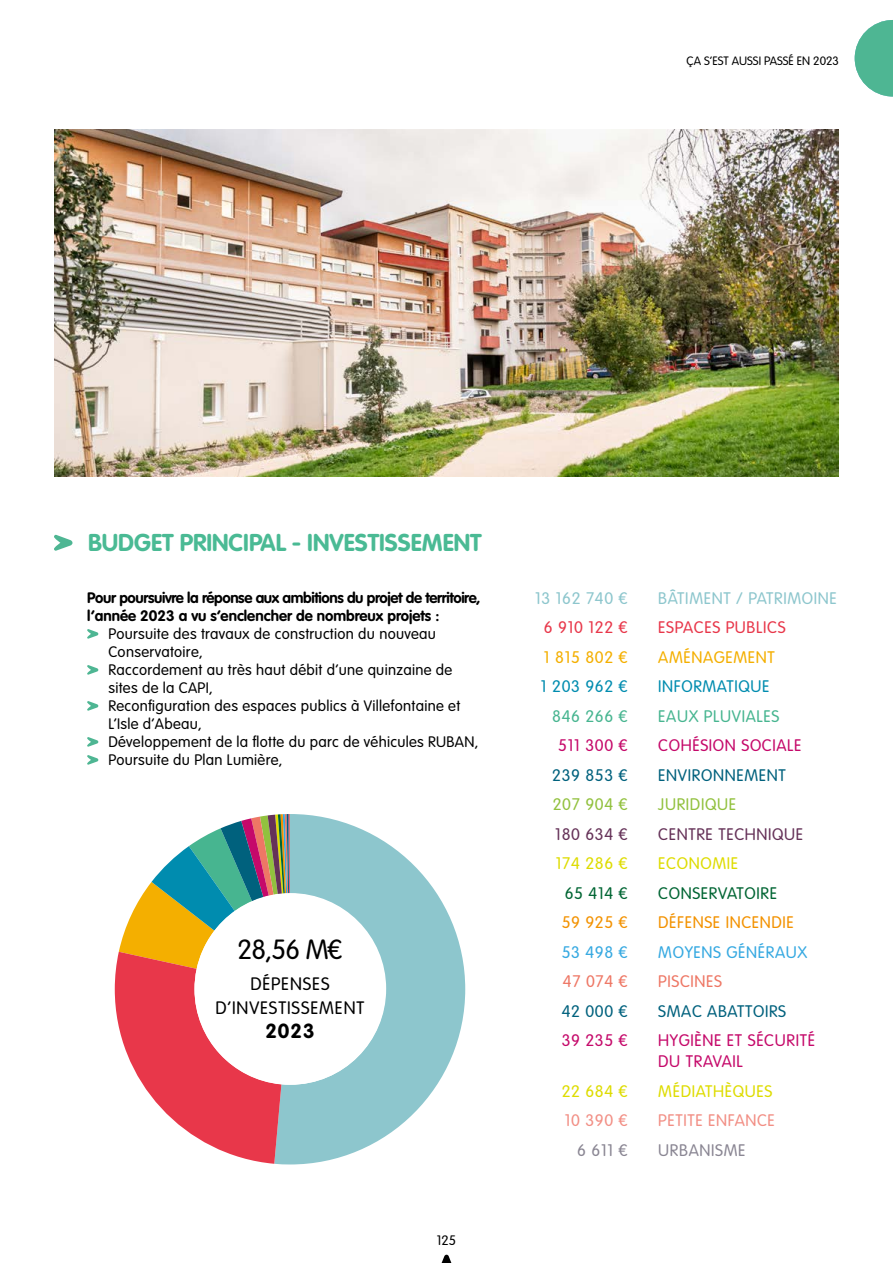
<style>
.page{position:relative;width:893px;height:1263px;background:#fff}
.page>*{position:absolute;margin:0;border:0;box-sizing:border-box;transform-origin:0 0}
.t1{font:300 27.3px "VAG Rounded LT Pro";color:#000}
.t2{font:700 24px "VAG Rounded LT Pro";color:#4aba94}
.t3{font:700 20.1px "VAG Rounded LT Pro";color:#000}
.t4{font:300 17.7px/23.7px "VAG Rounded LT Pro";letter-spacing:.05em;color:#000;text-align:center}
.t5{font:300 16.5px/21px "VAG Rounded LT Pro";letter-spacing:.04em;color:#c5096a}
.t6{font:300 16.5px "VAG Rounded LT Pro";letter-spacing:.04em;color:#00617d}
.t7{font:300 16.5px "VAG Rounded LT Pro";letter-spacing:.04em;color:#dedc00}
.t8{font:300 16.5px "VAG Rounded LT Pro";letter-spacing:.04em;color:#8dc6cd}
.t9{font:300 16.5px "VAG Rounded LT Pro";letter-spacing:.04em;color:#e8374a}
.t10{font:300 16.5px "VAG Rounded LT Pro";letter-spacing:.04em;color:#653258}
.t11{font:300 16.5px "VAG Rounded LT Pro";letter-spacing:.04em;color:#f39200}
.t12{font:300 16.5px "VAG Rounded LT Pro";letter-spacing:.04em;color:#008caf}
.t13{font:300 16.5px "VAG Rounded LT Pro";letter-spacing:.04em;color:#47b590}
.t14{font:300 16.5px "VAG Rounded LT Pro";letter-spacing:.04em;color:#36a9e1}
.t15{font:300 16.5px "VAG Rounded LT Pro";letter-spacing:.04em;color:#f4af00}
.t16{font:300 16.5px "VAG Rounded LT Pro";letter-spacing:.04em;color:#006533}
.t17{font:300 16.5px "VAG Rounded LT Pro";letter-spacing:.04em;color:#f28f85}
.t18{font:300 16.5px "VAG Rounded LT Pro";letter-spacing:.04em;color:#92c13e}
.t19{font:300 16.5px "VAG Rounded LT Pro";letter-spacing:.04em;color:#ee7765}
.t20{font:300 16.5px "VAG Rounded LT Pro";letter-spacing:.04em;color:#8a8693}
.ACTION_Puces{font:300 15px/18px "VAG Rounded LT Pro";letter-spacing:.02em;color:#000}
.t21{font:700 15px/18px "VAG Rounded LT Pro";letter-spacing:-.025em;color:#000}
.t22{font:300 13.5px "VAG Rounded LT Pro";color:#000}
.t23{font:300 12px "VAG Rounded LT Pro";color:#000}
</style>
<div class="page">
<svg style="left:441px;top:1255px;width:11px;height:8px"></svg>
<svg style="left:855px;top:20px;width:38px;height:77px"></svg>
<img style="left:54px;top:130px;width:785px;height:346px">
<svg style="left:54px;top:535px;width:18px;height:16px"></svg>
<svg style="left:291px;top:814px;width:174px;height:350px;fill:#8dc6cd"></svg>
<svg style="left:115px;top:814px;width:176px;height:350px"></svg>
<div style="left:195px;top:893px;width:191px;height:192px;background:#fff;border-radius:50%"></div>
<svg style="left:87px;top:629px;width:11px;height:10px"></svg>
<svg style="left:87px;top:665px;width:11px;height:10px"></svg>
<svg style="left:87px;top:701px;width:11px;height:10px"></svg>
<svg style="left:87px;top:737px;width:11px;height:10px"></svg>
<svg style="left:87px;top:755px;width:11px;height:10px"></svg>
<p class="t23" style="left:687px;top:54px;width:154px">ÇA S’EST AUSSI PASSÉ EN 2023</p>
<h2 class="t2" style="left:88px;top:527px;width:395px">BUDGET PRINCIPAL - INVESTISSEMENT</h2>
<p class="t21" style="left:87px;top:589px;width:395px">Pour poursuivre la réponse aux ambitions du projet de territoire, l’année 2023 a vu s’enclencher de nombreux projets :</p>
<p class="ACTION_Puces" style="left:108px;top:625px;width:329px">Poursuite des travaux de construction du nouveau<br>Conservatoire,</p>
<p class="ACTION_Puces" style="left:108px;top:661px;width:345px">Raccordement au très haut débit d’une quinzaine de sites de la CAPI,</p>
<p class="ACTION_Puces" style="left:108px;top:697px;width:353px">Reconfiguration des espaces publics à Villefontaine et<br>L’Isle d’Abeau,</p>
<p class="ACTION_Puces" style="left:108px;top:733px;width:372px">Développement de la flotte du parc de véhicules RUBAN,</p>
<p class="ACTION_Puces" style="left:108px;top:751px;width:176px">Poursuite du Plan Lumière,</p>
<h1 class="t1" style="left:237px;top:933px;width:106px">28,56 M€</h1>
<h1 class="t4" style="left:216px;top:973px;width:150px">DÉPENSES<br>D’INVESTISSEMENT</h1>
<h1 class="t3" style="left:265px;top:1018px;width:51px">2023</h1>
<p class="t22" style="left:437px;top:1232px;width:21px">125</p>
<p class="t8" style="left:535px;top:588px;width:94px">13 162 740 €</p>
<p class="t8" style="left:658px;top:588px;width:180px">BÂTIMENT / PATRIMOINE</p>
<p class="t9" style="left:544px;top:618px;width:85px">6 910 122 €</p>
<p class="t9" style="left:658px;top:618px;width:129px">ESPACES PUBLICS</p>
<p class="t15" style="left:544px;top:647px;width:85px">1 815 802 €</p>
<p class="t15" style="left:658px;top:647px;width:118px">AMÉNAGEMENT</p>
<p class="t12" style="left:541px;top:677px;width:88px">1 203 962 €</p>
<p class="t12" style="left:658px;top:677px;width:113px">INFORMATIQUE</p>
<p class="t13" style="left:552px;top:706px;width:77px">846 266 €</p>
<p class="t13" style="left:658px;top:706px;width:123px">EAUX PLUVIALES</p>
<p class="t5" style="left:558px;top:735px;width:71px">511 300 €</p>
<p class="t5" style="left:658px;top:735px;width:145px">COHÉSION SOCIALE</p>
<p class="t6" style="left:552px;top:765px;width:77px">239 853 €</p>
<p class="t6" style="left:658px;top:765px;width:129px">ENVIRONNEMENT</p>
<p class="t18" style="left:553px;top:795px;width:76px">207 904 €</p>
<p class="t18" style="left:658px;top:795px;width:79px">JURIDIQUE</p>
<p class="t10" style="left:555px;top:824px;width:74px">180 634 €</p>
<p class="t10" style="left:658px;top:824px;width:146px">CENTRE TECHNIQUE</p>
<p class="t7" style="left:556px;top:854px;width:73px">174 286 €</p>
<p class="t7" style="left:658px;top:854px;width:81px">ECONOMIE</p>
<p class="t16" style="left:565px;top:883px;width:64px">65 414 €</p>
<p class="t16" style="left:658px;top:883px;width:120px">CONSERVATOIRE</p>
<p class="t11" style="left:562px;top:913px;width:67px">59 925 €</p>
<p class="t11" style="left:658px;top:913px;width:137px">DÉFENSE INCENDIE</p>
<p class="t14" style="left:562px;top:942px;width:67px">53 498 €</p>
<p class="t14" style="left:658px;top:942px;width:151px">MOYENS GÉNÉRAUX</p>
<p class="t19" style="left:563px;top:972px;width:66px">47 074 €</p>
<p class="t19" style="left:658px;top:972px;width:65px">PISCINES</p>
<p class="t6" style="left:562px;top:1001px;width:67px">42 000 €</p>
<p class="t6" style="left:658px;top:1001px;width:129px">SMAC ABATTOIRS</p>
<p class="t5" style="left:562px;top:1030px;width:67px">39 235 €</p>
<p class="t5" style="left:658px;top:1030px;width:158px">HYGIÈNE ET SÉCURITÉ<br>DU TRAVAIL</p>
<p class="t7" style="left:562px;top:1081px;width:67px">22 684 €</p>
<p class="t7" style="left:658px;top:1081px;width:116px">MÉDIATHÈQUES</p>
<p class="t17" style="left:565px;top:1111px;width:64px">10 390 €</p>
<p class="t17" style="left:658px;top:1111px;width:118px">PETITE ENFANCE</p>
<p class="t20" style="left:577px;top:1140px;width:52px">6 611 €</p>
<p class="t20" style="left:658px;top:1140px;width:89px">URBANISME</p>
</div>
